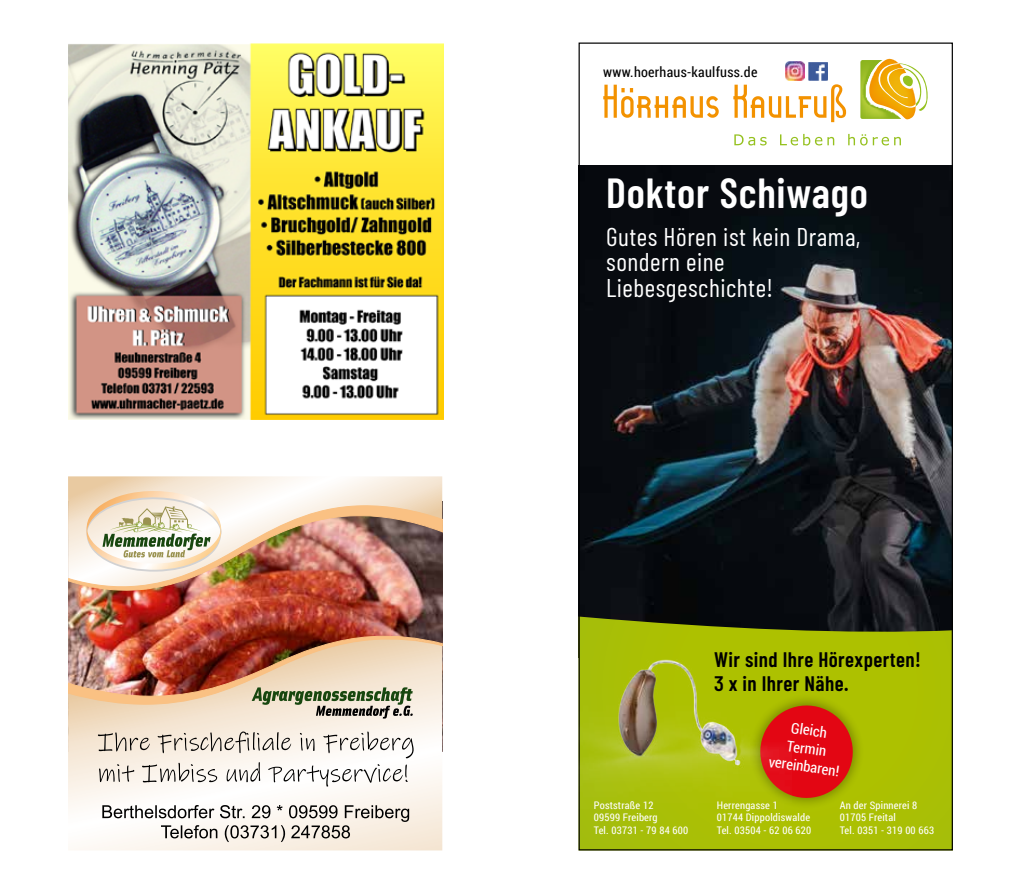
<style>
.page{position:relative;width:1021px;height:893px;background:#fff}
.page>*{position:absolute;margin:0;border:0;box-sizing:border-box;transform-origin:0 0}
.t1{font:600 42px "Barlow Condensed";letter-spacing:.02em;color:#fff}
.t2{font:25.65px/25.7px "Barlow Condensed";letter-spacing:.02em;color:#fff}
.t3{font:600 21px/24px "Barlow Condensed";letter-spacing:.02em;color:#000}
.t4{font:14.85px/18.3px "Roboto Condensed";color:#fff;text-align:center}
.t5{font:14.1px "Roboto Condensed";letter-spacing:.02em;color:#000}
.t6{font:10.5px/12.6px "Roboto Condensed";letter-spacing:.02em;color:#fff}
</style>
<div class="page">
<img style="left:580px;top:166px;width:370px;height:450px">
<svg style="left:580px;top:616px;width:370px;height:232px;background:#98aa04"></svg>
<div style="left:748px;top:694px;width:116px;height:115px;background:#adc000"></div>
<svg style="left:791px;top:699px;width:68px;height:105px"></svg>
<svg style="left:603px;top:85px;width:115px;height:33px"></svg>
<svg style="left:733px;top:84px;width:113px;height:38px"></svg>
<svg style="left:734px;top:134px;width:32px;height:12px"></svg>
<svg style="left:780px;top:134px;width:54px;height:12px"></svg>
<svg style="left:848px;top:134px;width:52px;height:12px"></svg>
<img style="left:860px;top:60px;width:9px;height:59px">
<img style="left:869px;top:59px;width:47px;height:61px">
<svg style="left:878px;top:63px;width:50px;height:48px"></svg>
<img style="left:785px;top:61px;width:19px;height:20px">
<img style="left:808px;top:62px;width:19px;height:19px">
<img style="left:578px;top:638px;width:213px;height:204px">
<img style="left:68px;top:43px;width:375px;height:376px">
<img style="left:68px;top:592px;width:374px;height:43px">
<svg style="left:68px;top:476px;width:374px;height:15px"></svg>
<svg style="left:68px;top:719px;width:374px;height:131px"></svg>
<img style="left:68px;top:635px;width:374px;height:84px">
<img style="left:68px;top:491px;width:374px;height:101px">
<svg style="left:98px;top:731px;width:315px;height:56px"></svg>
<svg style="left:102px;top:805px;width:307px;height:37px"></svg>
<h3 class="t5" style="left:603px;top:62px;width:156px">www.hoerhaus-kaulfuss.de</h3>
<h1 class="t1" style="left:606px;top:167px;width:263px">Doktor Schiwago</h1>
<h2 class="t2" style="left:606px;top:223px;width:256px">Gutes Hören ist kein Drama, sondern eine<br>Liebesgeschichte!</h2>
<h3 class="t3" style="left:714px;top:647px;width:208px">Wir sind Ihre Hörexperten!<br>3 x in Ihrer Nähe.</h3>
<h3 class="t4" style="left:775px;top:716px;width:72px;rotate:8deg">Gleich<br>Termin vereinbaren!</h3>
<p class="t6" style="left:593px;top:798px;width:96px">Poststraße 12<br>09599 Freiberg<br>Tel. 03731 - 79 84 600</p>
<p class="t6" style="left:716px;top:798px;width:96px">Herrengasse 1<br>01744 Dippoldiswalde<br>Tel. 03504 - 62 06 620</p>
<p class="t6" style="left:839px;top:798px;width:96px">An der Spinnerei 8<br>01705 Freital<br>Tel. 0351 - 319 00 663</p>
</div>
